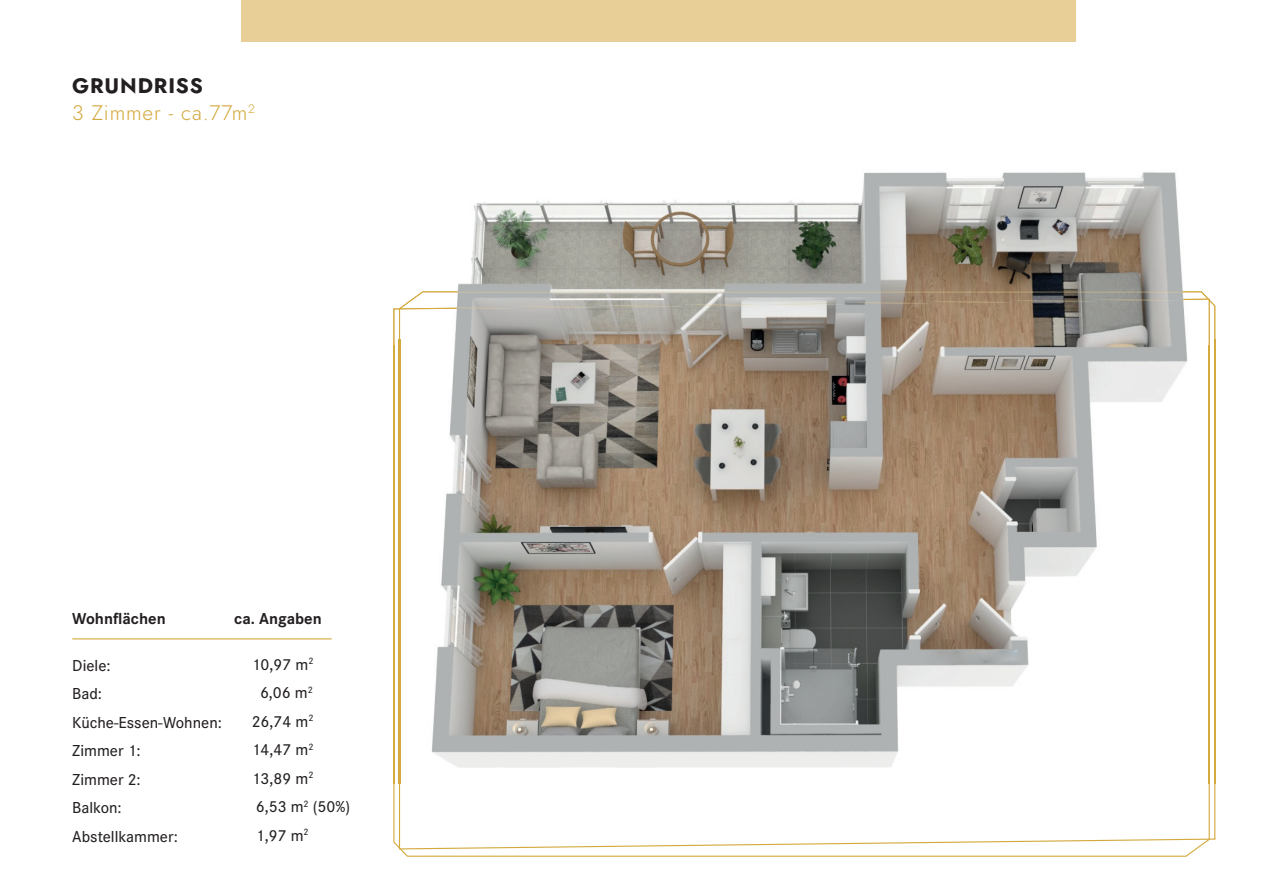
<style>
.page{position:relative;width:1263px;height:893px;background:#fff}
.page>*{position:absolute;margin:0;border:0;box-sizing:border-box;transform-origin:0 0}
.t1{font:300 21px/27.6px "Jost";letter-spacing:.04em;color:#d4a93c}
.t2{font:500 16.5px/28.5px "Corporate S";color:#231f20}
.t3{font:700 16.5px "Corporate S";color:#231f20}
.s1{font-weight:700;color:#231f20}
</style>
<div class="page">
<svg style="left:399px;top:784px;width:816px;height:65px"></svg>
<img style="left:394px;top:172px;width:562px;height:559px">
<img style="left:956px;top:172px;width:260px;height:612px">
<img style="left:394px;top:731px;width:563px;height:53px">
<img style="left:393px;top:299px;width:817px;height:48px">
<img style="left:393px;top:346px;width:1px;height:438px">
<img style="left:1209px;top:346px;width:1px;height:438px">
<img style="left:399px;top:291px;width:816px;height:50px">
<img style="left:399px;top:339px;width:1px;height:445px">
<img style="left:1214px;top:339px;width:1px;height:445px">
<div style="left:241px;top:0;width:834px;height:42px;background:#e8ce97"></div>
<hr style="left:72px;top:638px;width:260px;height:1px;background:#d4a93c">
<p class="t1" style="left:72px;top:72px;width:184px"><span class="s1">GRUNDRISS<br></span>3 Zimmer - ca.77m<sup>2</sup></p>
<p class="t3" style="left:72px;top:608px;width:95px">Wohnflächen</p>
<p class="t3" style="left:234px;top:608px;width:89px">ca. Angaben</p>
<p class="t2" style="left:72px;top:650px;width:151px">Diele:<br>Bad:<br>Küche-Essen-Wohnen:<br>Zimmer 1:<br>Zimmer 2:<br>Balkon:<br>Abstellkammer:</p>
<p class="t2" style="left:252px;top:649px;width:63px">10,97 m<sup>2</sup></p>
<p class="t2" style="left:260px;top:678px;width:54px">6,06 m<sup>2</sup></p>
<p class="t2" style="left:252px;top:706px;width:63px">26,74 m<sup>2</sup></p>
<p class="t2" style="left:252px;top:735px;width:63px">14,47 m<sup>2</sup></p>
<p class="t2" style="left:252px;top:763px;width:63px">13,89 m<sup>2</sup></p>
<p class="t2" style="left:256px;top:792px;width:96px">6,53 m<sup>2</sup> (50%)</p>
<p class="t2" style="left:256px;top:820px;width:54px">1,97 m<sup>2</sup></p>
</div>
